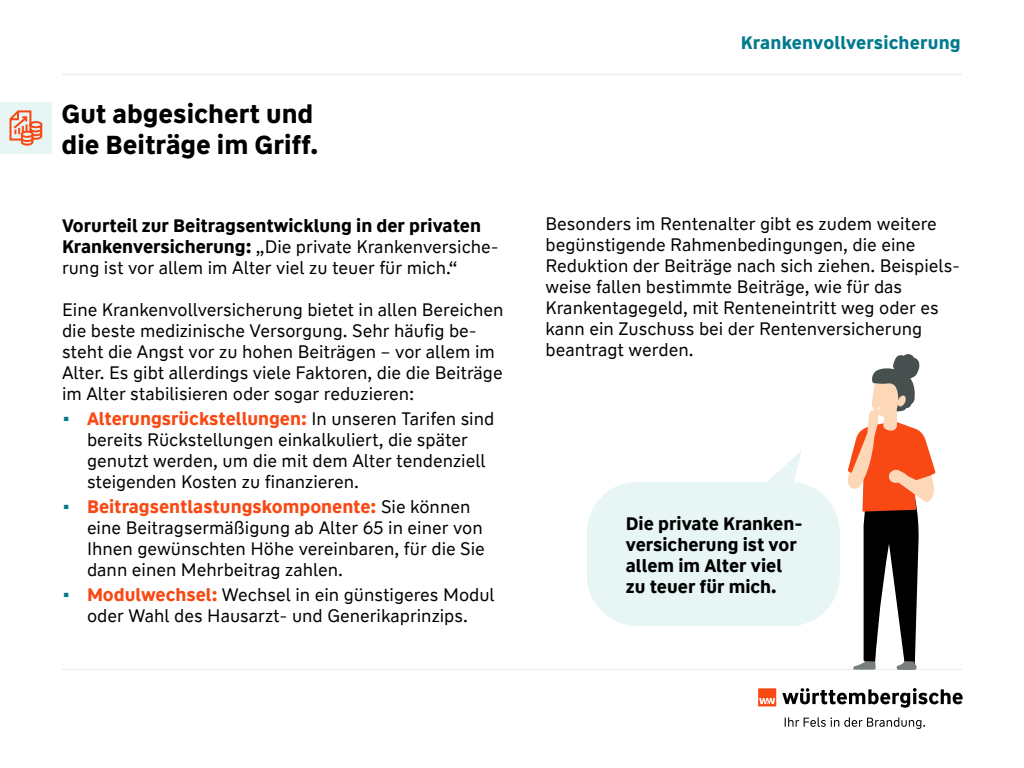
<style>
.page{position:relative;width:1024px;height:768px;background:#fff}
.page>*{position:absolute;margin:0;border:0;box-sizing:border-box;transform-origin:0 0}
.t1{font:700 26px/31.2px "WW Type";color:#000}
._01_4_Einleitungstex{font:18px/21px "WW Type Office";color:#000}
._01_4_Einleitungstex-2{font:700 18px/21px "WW Type Office";color:#000}
.t2{font:700 18px "WW Type";letter-spacing:.01em;color:#007a8d}
.s1{font-weight:700}
.s2{font-size:21px;color:#007a8d}
.s3{font-weight:700;color:#f84914}
</style>
<div class="page">
<hr style="left:62px;top:74px;width:900px;height:1px;background:#f0f0f0">
<hr style="left:62px;top:669px;width:900px;height:1px;background:#f0f0f0">
<svg style="left:785px;top:717px;width:140px;height:12px"></svg>
<svg style="left:782px;top:688px;width:181px;height:20px"></svg>
<svg style="left:758px;top:688px;width:18px;height:18px"></svg>
<svg style="left:587px;top:451px;width:253px;height:175px;fill:#e8f5f5"></svg>
<svg style="left:847px;top:354px;width:89px;height:316px"></svg>
<div style="left:0;top:102px;width:52px;height:52px;background:#e8f5f5"></div>
<svg style="left:9px;top:110px;width:34px;height:36px"></svg>
<p class="t1" style="left:62px;top:98px;width:258px">Gut abgesichert und die Beiträge im Griff.</p>
<p class="_01_4_Einleitungstex" style="left:62px;top:215px;width:438px"><span class="s1">Vorurteil zur Beitragsentwicklung in der privaten<br>Krankenversicherung:</span> „Die private Krankenversiche&shy;rung ist vor allem im Alter viel zu teuer für mich.“</p>
<p class="_01_4_Einleitungstex" style="left:62px;top:299px;width:443px">Eine Krankenvollversicherung bietet in allen Bereichen die beste medizinische Versorgung. Sehr häufig be&shy;steht die Angst vor zu hohen Beiträgen – vor allem im Alter. Es gibt allerdings viele Faktoren, die die Beiträge im Alter stabilisieren oder sogar reduzieren:</p>
<p class="_01_4_Einleitungstex" style="left:87px;top:408px;width:409px;text-indent:-25px"><span class="s2">•</span> <span class="s3">Alterungsrückstellungen:</span> In unseren Tarifen sind bereits Rückstellungen einkalkuliert, die später genutzt werden, um die mit dem Alter tendenziell steigenden Kosten zu finanzieren.</p>
<p class="_01_4_Einleitungstex" style="left:87px;top:496px;width:399px;text-indent:-25px"><span class="s2">•</span> <span class="s3">Beitragsentlastungskomponente:</span> Sie können eine Beitragsermäßigung ab Alter 65 in einer von Ihnen gewünschten Höhe vereinbaren, für die Sie dann einen Mehrbeitrag zahlen.</p>
<p class="_01_4_Einleitungstex" style="left:62px;top:584px;width:434px;text-align:center"><span class="s2">•</span> <span class="s3">Modulwechsel:</span> Wechsel in ein günstigeres Modul oder Wahl des Hausarzt- und Generikaprinzips.</p>
<p class="t2" style="left:741px;top:30px;width:221px">Krankenvollversicherung</p>
<p class="_01_4_Einleitungstex" style="left:546px;top:213px;width:416px">Besonders im Rentenalter gibt es zudem weitere begünstigende Rahmenbedingungen, die eine Reduktion der Beiträge nach sich ziehen. Beispiels&shy;weise fallen bestimmte Beiträge, wie für das Krankentagegeld, mit Renteneintritt weg oder es kann ein Zuschuss bei der Rentenversicherung beantragt werden.</p>
<p class="_01_4_Einleitungstex-2" style="left:626px;top:513px;width:178px">Die private Kranken&shy;versicherung ist vor allem im Alter viel zu teuer für mich.</p>
</div>
